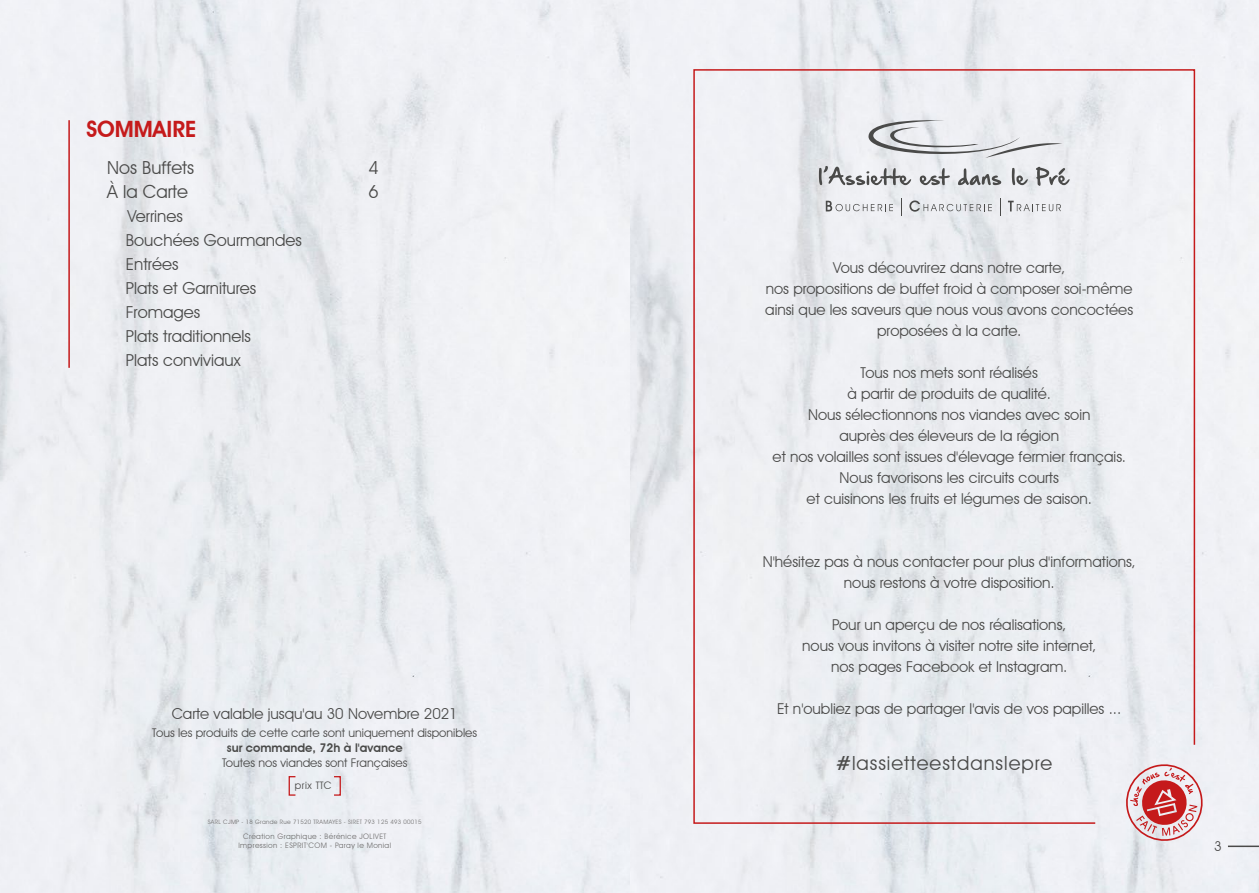
<style>
.page{position:relative;width:1259px;height:893px;background:#fff}
.page>*{position:absolute;margin:0;border:0;box-sizing:border-box;transform-origin:0 0}
.t1{font:600 22.5px "Avant Garde IT Cby BT";color:#c51a1b}
.t2{font:19.5px "Avant Garde IT Cby BT";letter-spacing:.05em;color:#4a4a49}
.t3{font:18px/24px "Avant Garde IT Cby BT";color:#4a4a49}
.t4{font:16.5px/24px "Avant Garde IT Cby BT";color:#4a4a49}
.t5{font:15px/21px "Avant Garde IT Cby BT";color:#4a4a49;text-align:center}
.t6{font:13.5px "Avant Garde IT Cby BT";color:#4a4a49}
.t7{font:12px "Avant Garde IT Cby BT";color:#4a4a49}
.t8{font:600 12px "Avant Garde IT Cby BT";color:#4a4a49}
.t9{font:10.35px "Avant Garde IT Cby BT";letter-spacing:.05em;color:#4a4a49}
.t10{font:7.5px/9px "Avant Garde IT Cby BT";letter-spacing:.05em;color:#706f6f;text-align:center}
.t11{font:6px "Avant Garde IT Cby BT";letter-spacing:.05em;color:#706f6f}
.s1{font-weight:600}
</style>
<div class="page">
<hr style="left:1228px;top:845px;width:31px;height:2px;background:#4a4a49">
<div style="left:333px;top:776px;width:8px;height:20px;border:1px solid #c51a1b"></div>
<div style="left:289px;top:776px;width:7px;height:20px;border:1px solid #c51a1b"></div>
<hr style="left:68px;top:120px;width:2px;height:248px;background:#c51a1b">
<svg style="left:692px;top:68px;width:504px;height:757px"></svg>
<svg style="left:819px;top:117px;width:250px;height:69px"></svg>
<svg style="left:826px;top:201px;width:67px;height:10px"></svg>
<svg style="left:909px;top:200px;width:83px;height:12px"></svg>
<svg style="left:1008px;top:201px;width:53px;height:10px"></svg>
<svg style="left:901px;top:198px;width:1px;height:17px"></svg>
<svg style="left:1000px;top:198px;width:1px;height:17px"></svg>
<svg style="left:1122px;top:761px;width:84px;height:84px"></svg>
<h1 class="t1" style="left:86px;top:116px;width:112px">SOMMAIRE</h1>
<p class="t3" style="left:107px;top:155px;width:88px">Nos Buffets<br>À la Carte</p>
<p class="t4" style="left:126px;top:204px;width:177px">Verrines<br>Bouchées Gourmandes<br>Entrées<br>Plats et Garnitures<br>Fromages<br>Plats traditionnels<br>Plats conviviaux</p>
<p class="t3" style="left:368px;top:155px;width:12px">4<br>6</p>
<p class="t5" style="left:172px;top:703px;width:288px">Carte valable jusqu'au 30 Novembre 2021</p>
<p class="t7" style="left:152px;top:725px;width:326px">Tous les produits de cette carte sont uniquement disponibles</p>
<p class="t8" style="left:227px;top:740px;width:177px">sur commande, 72h à l'avance</p>
<p class="t7" style="left:222px;top:755px;width:187px">Toutes nos viandes sont Françaises</p>
<p class="t9" style="left:295px;top:779px;width:38px">prix TTC</p>
<p class="t11" style="left:208px;top:818px;width:215px">SARL CJMP - 18 Grande Rue 71520 TRAMAYES - SIRET 793 125 493 00015</p>
<p class="t10" style="left:238px;top:831px;width:154px">Création Graphique : Bérénice JOLIVET<br>Impression : ESPRIT'COM - Paray le Monial</p>
<p class="t5" style="left:765px;top:257px;width:369px">Vous découvrirez dans notre carte,<br>nos propositions de buffet froid à composer soi-même ainsi que les saveurs que nous vous avons concoctées proposées à la carte.</p>
<p class="t5" style="left:772px;top:362px;width:355px">Tous nos mets sont réalisés<br>à partir de produits de qualité.<br>Nous sélectionnons nos viandes avec soin<br>auprès des éleveurs de la région<br>et nos volailles sont issues d'élevage fermier français.<br>Nous favorisons les circuits courts<br>et cuisinons les fruits et légumes de saison.</p>
<p class="t5" style="left:762px;top:551px;width:374px">N'hésitez pas à nous contacter pour plus d'informations, nous restons à votre disposition.</p>
<p class="t5" style="left:802px;top:614px;width:296px">Pour un aperçu de nos réalisations,<br>nous vous invitons à visiter notre site internet, nos pages Facebook et Instagram.</p>
<p class="t5" style="left:777px;top:698px;width:346px">Et n'oubliez pas de partager l'avis de vos papilles ...</p>
<h2 class="t2" style="left:836px;top:751px;width:218px"><span class="s1">#</span>lassietteestdanslepre</h2>
<p class="t6" style="left:1214px;top:837px;width:9px">3</p>
</div>
